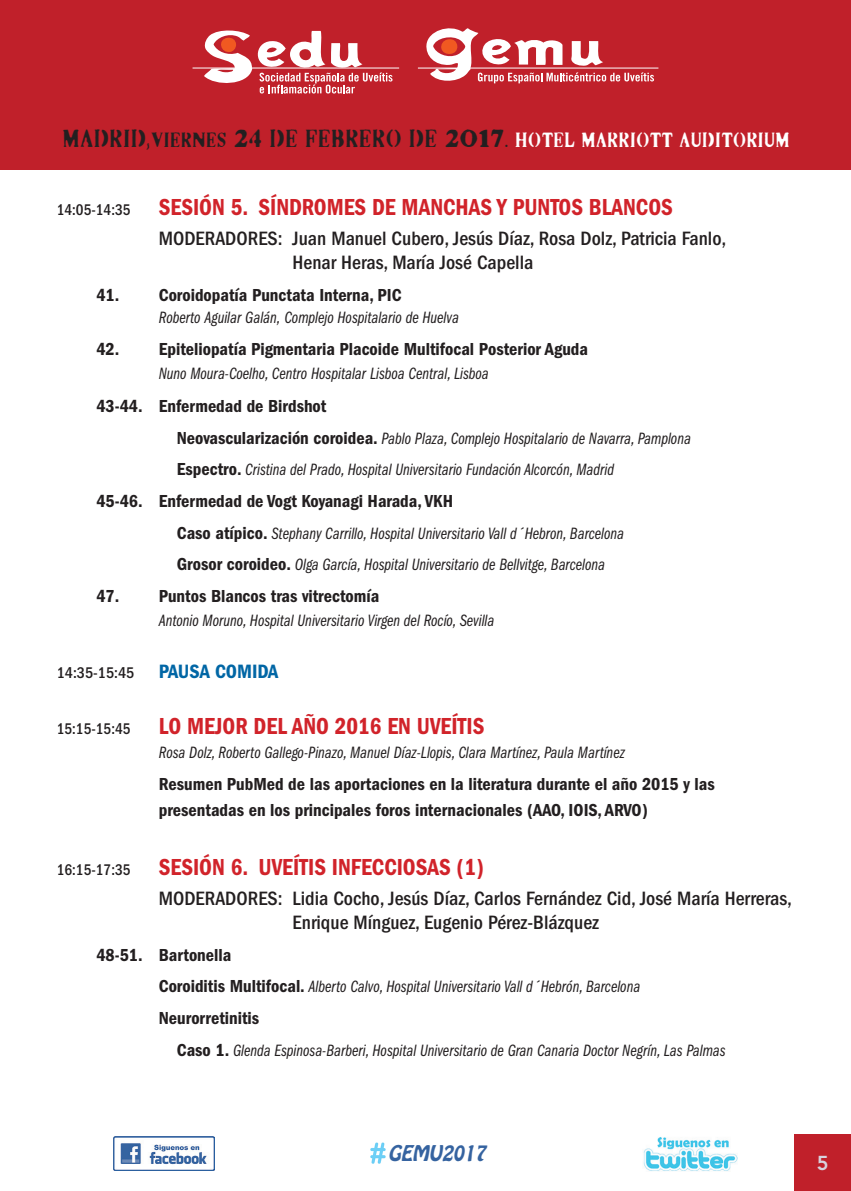
<style>
.page{position:relative;width:851px;height:1191px;background:#fff}
.page>*{position:absolute;margin:0;border:0;box-sizing:border-box;transform-origin:0 0}
.sesion{font:24px "ITC Franklin Gothic Std Dm Cd";color:#d1232a;scale:.95 1}
.t1{font:24px "Co 2";letter-spacing:.05em;color:#231f20;scale:.96 1}
.moderadores{font:500 condensed 20px/24px "ITC Franklin Gothic Std";color:#231f20}
.t2{font:800 20px "Avenir LT Std";color:#d7d2de}
.t3{font:italic 19.2px "Hobo Std";color:#3563a0}
.titulo{font:18px/26px "ITC Franklin Gothic Std Dm Cd";color:#231f20}
.autores{font:18px "ITC Franklin Gothic Std Dm Cd";color:#231f20}
.titulo-2{font:17px "ITC Franklin Gothic Std Bk Cp It";color:#231f20}
.autores-2{font:17px "ITC Franklin Gothic Std Bk Cp It";color:#231f20}
.varios{font:500 condensed 16px "ITC Franklin Gothic Std";color:#231f20}
.s1{font-size:20px}
.s2{font-size:20px;color:#fff}
.s3{font-family:"ITC Franklin Gothic Std";font-weight:500;font-stretch:condensed;font-size:16px;color:#231f20}
.s4{font-family:"ITC Franklin Gothic Std Dm Cd";font-size:18px}
.s5{font-family:"ITC Franklin Gothic Std Dm Cd";font-weight:400;font-stretch:normal;font-size:20px;color:#0166a5}
</style>
<div class="page">
<div style="left:0;top:0;width:850px;height:170px;background:#c0202a"></div>
<svg style="left:425px;top:28px;width:229px;height:55px"></svg>
<hr style="left:418px;top:68px;width:240px;height:1px;background:#fff">
<svg style="left:203px;top:30px;width:189px;height:63px"></svg>
<hr style="left:192px;top:68px;width:207px;height:1px;background:#fff">
<div style="left:794px;top:1134px;width:56px;height:57px;background:#c0202a"></div>
<img style="left:643px;top:1137px;width:94px;height:34px">
<img style="left:113px;top:1136px;width:102px;height:34px">
<img style="left:370px;top:1142px;width:15px;height:21px">
<h1 class="t1" style="left:63px;top:126px;width:757px">MADRID,<span class="s1">VIERNES</span> 24 DE FEBRERO DE 2017. <span class="s2">HOTEL MARRIOTT AUDITORIUM</span></h1>
<p class="sesion" style="left:57px;top:193px;width:650px"><span class="s3">14:05-14:35</span> SESIÓN 5. SÍNDROMES DE MANCHAS Y PUNTOS BLANCOS</p>
<p class="moderadores" style="left:292px;top:226px;width:435px;text-indent:-134px">MODERADORES: Juan Manuel Cubero, Jesús Díaz, Rosa Dolz, Patricia Fanlo,<br>Henar Heras, María José Capella</p>
<p class="autores" style="left:96px;top:284px;width:306px">41. Coroidopatía Punctata Interna, PIC</p>
<p class="autores-2" style="left:159px;top:308px;width:301px">Roberto Aguilar Galán, Complejo Hospitalario de Huelva</p>
<p class="autores" style="left:96px;top:339px;width:493px">42. Epiteliopatía Pigmentaria Placoide Multifocal Posterior Aguda</p>
<p class="autores-2" style="left:159px;top:364px;width:331px">Nuno Moura-Coelho, Centro Hospitalar Lisboa Central, Lisboa</p>
<p class="titulo" style="left:96px;top:393px;width:231px">43-44. Enfermedad de Birdshot</p>
<p class="titulo-2" style="left:177px;top:429px;width:515px"><span class="s4">Neovascularización coroidea.</span> Pablo Plaza, Complejo Hospitalario de Navarra, Pamplona</p>
<p class="titulo-2" style="left:177px;top:460px;width:438px"><span class="s4">Espectro.</span> Cristina del Prado, Hospital Universitario Fundación Alcorcón, Madrid</p>
<p class="titulo" style="left:96px;top:488px;width:358px">45-46. Enfermedad de Vogt Koyanagi Harada, VKH</p>
<p class="titulo-2" style="left:177px;top:524px;width:449px"><span class="s4">Caso atípico.</span> Stephany Carrillo, Hospital Universitario Vall d´Hebron, Barcelona</p>
<p class="titulo-2" style="left:177px;top:555px;width:429px"><span class="s4">Grosor coroideo.</span> Olga García, Hospital Universitario de Bellvitge, Barcelona</p>
<p class="titulo" style="left:96px;top:583px;width:284px">47. Puntos Blancos tras vitrectomía</p>
<p class="autores-2" style="left:159px;top:611px;width:337px">Antonio Moruno, Hospital Universitario Virgen del Rocío, Sevilla</p>
<p class="varios" style="left:57px;top:663px;width:223px">14:35-15:45 <span class="s5">PAUSA COMIDA</span></p>
<p class="sesion" style="left:57px;top:712px;width:451px"><span class="s3">15:15-15:45</span> LO MEJOR DEL AÑO 2016 EN UVEÍTIS</p>
<p class="autores-2" style="left:159px;top:743px;width:467px">Rosa Dolz, Roberto Gallego-Pinazo, Manuel Díaz-Llopis, Clara Martínez, Paula Martínez</p>
<p class="titulo" style="left:159px;top:771px;width:557px">Resumen PubMed de las aportaciones en la literatura durante el año 2015 y las presentadas en los principales foros internacionales (AAO, IOIS, ARVO)</p>
<p class="sesion" style="left:57px;top:853px;width:451px"><span class="s3">16:15-17:35</span> SESIÓN 6. UVEÍTIS INFECCIOSAS (1)</p>
<p class="moderadores" style="left:292px;top:886px;width:501px;text-indent:-134px">MODERADORES: Lidia Cocho, Jesús Díaz, Carlos Fernández Cid, José María Herreras,<br>Enrique Mínguez, Eugenio Pérez-Blázquez</p>
<p class="titulo" style="left:96px;top:942px;width:136px">48-51. Bartonella</p>
<p class="titulo-2" style="left:159px;top:977px;width:483px"><span class="s4">Coroiditis Multifocal.</span> Alberto Calvo, Hospital Universitario Vall d´Hebrón, Barcelona</p>
<p class="titulo" style="left:159px;top:1005px;width:102px">Neurorretinitis</p>
<p class="titulo-2" style="left:177px;top:1041px;width:550px"><span class="s4">Caso 1.</span> Glenda Espinosa-Barberi, Hospital Universitario de Gran Canaria Doctor Negrín, Las Palmas</p>
<p class="t3" style="left:388px;top:1139px;width:104px">GEMU2017</p>
<p class="t2" style="left:816px;top:1151px;width:13px">5</p>
</div>
